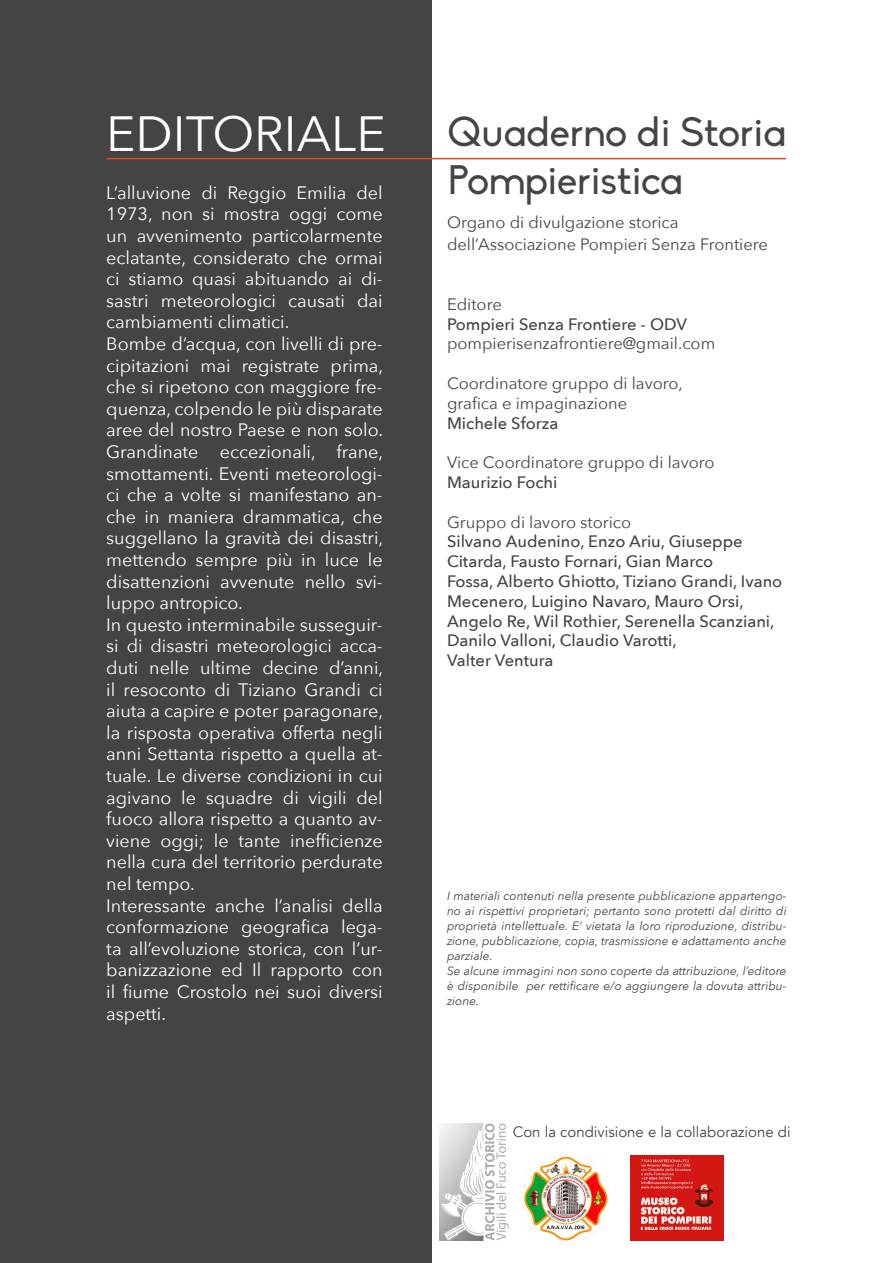
<style>
.page{position:relative;width:893px;height:1263px;background:#fff}
.page>*{position:absolute;margin:0;border:0;box-sizing:border-box;transform-origin:0 0}
.t1{font:49.35px "Avenir Next";color:#fff}
.t2{font:40.5px/48.6px "Biko";color:#444545}
.t3{font:18px/21.6px "Avenir Next";color:#fff}
.t4{font:500 16.5px/19.8px "Avenir Next";color:#444545}
.t5{font:16.5px/22.5px "Avenir Next";color:#444545}
.t6{font:15px "Avenir";color:#444545}
.t7{font:italic 12px/15px "Avenir Next";color:#444545}
</style>
<div class="page">
<div style="left:0;top:0;width:432px;height:1263px;background:#444"></div>
<hr style="left:106px;top:158px;width:680px;height:1px;background:#d04d27">
<img style="left:523px;top:1155px;width:85px;height:85px">
<img style="left:439px;top:1124px;width:70px;height:116px">
<img style="left:630px;top:1156px;width:94px;height:84px">
<h1 class="t1" style="left:106px;top:92px;width:281px">EDITORIALE</h1>
<p class="t3" style="left:106px;top:181px;width:278px">L’alluvione di Reggio Emilia del<br>1973, non si mostra oggi come un avvenimento particolarmente eclatante, considerato che ormai ci stiamo quasi abituando ai di&shy;sastri meteorologici causati dai cambiamenti climatici.<br>Bombe d’acqua, con livelli di pre&shy;cipitazioni mai registrate prima, che si ripetono con maggiore fre&shy;quenza, colpendo le più disparate aree del nostro Paese e non solo.<br>Grandinate eccezionali, frane, smottamenti. Eventi meteorologi&shy;ci che a volte si manifestano an&shy;che in maniera drammatica, che suggellano la gravità dei disastri, mettendo sempre più in luce le disattenzioni avvenute nello svi&shy;luppo antropico.<br>In questo interminabile susseguir&shy;si di disastri meteorologici acca&shy;duti nelle ultime decine d’anni, il resoconto di Tiziano Grandi ci aiuta a capire e poter paragonare, la risposta operativa offerta negli anni Settanta rispetto a quella at&shy;tuale. Le diverse condizioni in cui agivano le squadre di vigili del fuoco allora rispetto a quanto av&shy;viene oggi; le tante inefficienze nella cura del territorio perdurate nel tempo.<br>Interessante anche l’analisi della conformazione geografica lega&shy;ta all’evoluzione storica, con l’ur&shy;banizzazione ed Il rapporto con il fiume Crostolo nei suoi diversi aspetti.</p>
<h2 class="t2" style="left:448px;top:108px;width:340px">Quaderno di Storia<br>Pompieristica</h2>
<p class="t5" style="left:447px;top:210px;width:322px">Organo di divulgazione storica dell’Associazione Pompieri Senza Frontiere</p>
<p class="t5" style="left:447px;top:292px;width:56px">Editore</p>
<p class="t4" style="left:447px;top:313px;width:241px">Pompieri Senza Frontiere - ODV</p>
<p class="t5" style="left:447px;top:332px;width:270px">pompierisenzafrontiere@gmail.com</p>
<p class="t5" style="left:447px;top:373px;width:237px;line-height:19.8px">Coordinatore gruppo di lavoro, grafica e impaginazione</p>
<p class="t4" style="left:447px;top:412px;width:113px">Michele Sforza</p>
<p class="t5" style="left:447px;top:450px;width:269px">Vice Coordinatore gruppo di lavoro</p>
<p class="t4" style="left:447px;top:472px;width:112px">Maurizio Fochi</p>
<p class="t5" style="left:447px;top:510px;width:186px">Gruppo di lavoro storico</p>
<p class="t4" style="left:447px;top:531px;width:337px">Silvano Audenino, Enzo Ariu, Giuseppe Citarda, Fausto Fornari, Gian Marco<br>Fossa, Alberto Ghiotto, Tiziano Grandi, Ivano Mecenero, Luigino Navaro, Mauro Orsi, Angelo Re, Wil Rothier, Serenella Scanziani, Danilo Valloni, Claudio Varotti,<br>Valter Ventura</p>
<p class="t7" style="left:447px;top:888px;width:341px">I materiali contenuti nella presente pubblicazione appartengo&shy;no ai rispettivi proprietari; pertanto sono protetti dal diritto di proprietà intellettuale. E’ vietata la loro riproduzione, distribu&shy;zione, pubblicazione, copia, trasmissione e adattamento anche parziale.<br>Se alcune immagini non sono coperte da attribuzione, l’editore è disponibile per rettificare e/o aggiungere la dovuta attribu&shy;zione.</p>
<p class="t6" style="left:513px;top:1123px;width:279px">Con la condivisione e la collaborazione di</p>
</div>
